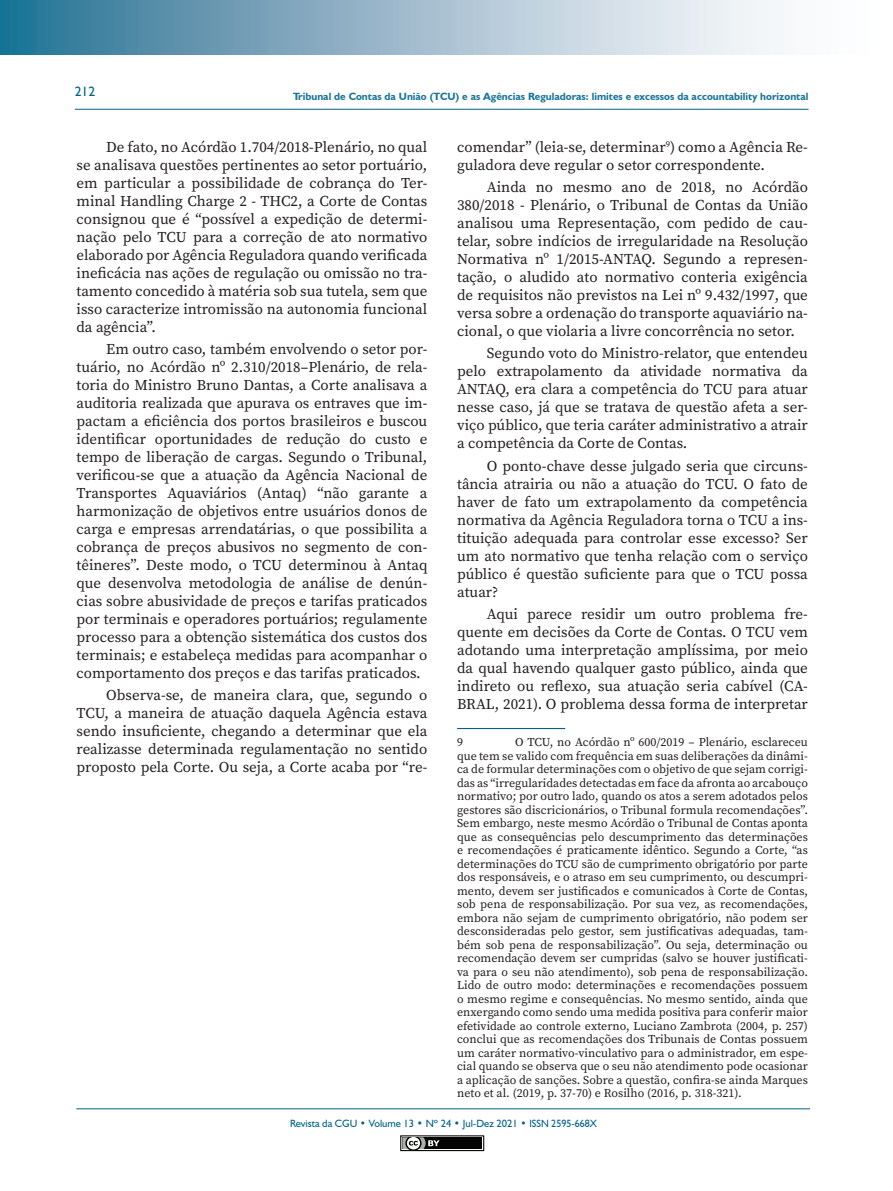
<style>
.page{position:relative;width:893px;height:1191px;background:#fff}
.page>*{position:absolute;margin:0;border:0;box-sizing:border-box;transform-origin:0 0}
.TEXTO_DUAS_COLUNAS{font:15px/18px "Source Serif Variable";color:#231f20;text-align:justify}
.t1{font:13.5px "Humanist 521 BT";color:#006385}
.NOTA_DE_RODAPÉ{font:12px/13.5px "Source Serif Variable";color:#231f20;text-align:justify}
.t2{font:700 10.5px "Humanist 521 BT";color:#1c7697}
.t3{font:10.5px "Humanist 521 BT";color:#006385}
</style>
<div class="page">
<svg style="left:0;top:0;width:784px;height:54px;background:#96b7c9"></svg>
<hr style="left:75px;top:109px;width:733px;height:1px;background:#006385">
<hr style="left:76px;top:1108px;width:734px;height:1px;background:#006385">
<div style="left:400px;top:1135px;width:84px;height:16px;border:1px solid #040503"></div>
<div style="left:402px;top:1137px;width:80px;height:12px;background:#040503"></div>
<svg style="left:400px;top:1135px;width:40px;height:16px"></svg>
<hr style="left:457px;top:728px;width:108px;height:1px;background:#006385">
<p class="t1" style="left:75px;top:83px;width:22px">212</p>
<p class="t2" style="left:293px;top:90px;width:517px">Tribunal de Contas da União (TCU) e as Agências Reguladoras: limites e excessos da accountability horizontal</p>
<p class="TEXTO_DUAS_COLUNAS" style="left:77px;top:138px;width:352px;text-indent:30px">De fato, no Acórdão 1.704/2018-Plenário, no qual se analisava questões pertinentes ao setor portuário, em particular a possibilidade de cobrança do Ter&shy;minal Handling Charge 2 - THC2, a Corte de Contas consignou que é “possível a expedição de determi&shy;nação pelo TCU para a correção de ato normativo elaborado por Agência Reguladora quando verificada ineficácia nas ações de regulação ou omissão no tra&shy;tamento concedido à matéria sob sua tutela, sem que isso caracterize intromissão na autonomia funcional da agência”.</p>
<p class="TEXTO_DUAS_COLUNAS" style="left:77px;top:340px;width:352px;text-indent:30px">Em outro caso, também envolvendo o setor por&shy;tuário, no Acórdão nº 2.310/2018–Plenário, de rela&shy;toria do Ministro Bruno Dantas, a Corte analisava a auditoria realizada que apurava os entraves que im&shy;pactam a eficiência dos portos brasileiros e buscou identificar oportunidades de redução do custo e tempo de liberação de cargas. Segundo o Tribunal, verificou-se que a atuação da Agência Nacional de Transportes Aquaviários (Antaq) “não garante a harmonização de objetivos entre usuários donos de carga e empresas arrendatárias, o que possibilita a cobrança de preços abusivos no segmento de con&shy;têineres”. Deste modo, o TCU determinou à Antaq que desenvolva metodologia de análise de denún&shy;cias sobre abusividade de preços e tarifas praticados por terminais e operadores portuários; regulamente processo para a obtenção sistemática dos custos dos terminais; e estabeleça medidas para acompanhar o comportamento dos preços e das tarifas praticados.</p>
<p class="TEXTO_DUAS_COLUNAS" style="left:77px;top:686px;width:352px;text-indent:30px">Observa-se, de maneira clara, que, segundo o TCU, a maneira de atuação daquela Agência estava sendo insuficiente, chegando a determinar que ela realizasse determinada regulamentação no sentido proposto pela Corte. Ou seja, a Corte acaba por “re-</p>
<p class="TEXTO_DUAS_COLUNAS" style="left:457px;top:138px;width:352px">comendar” (leia-se, determinar<sup>9</sup>) como a Agência Re&shy;guladora deve regular o setor correspondente.</p>
<p class="TEXTO_DUAS_COLUNAS" style="left:457px;top:178px;width:352px;text-indent:30px">Ainda no mesmo ano de 2018, no Acórdão 380/2018 - Plenário, o Tribunal de Contas da União analisou uma Representação, com pedido de cau&shy;telar, sobre indícios de irregularidade na Resolução Normativa nº 1/2015-ANTAQ. Segundo a represen&shy;tação, o aludido ato normativo conteria exigência de requisitos não previstos na Lei nº 9.432/1997, que versa sobre a ordenação do transporte aquaviário na&shy;cional, o que violaria a livre concorrência no setor.</p>
<p class="TEXTO_DUAS_COLUNAS" style="left:457px;top:344px;width:352px;text-indent:30px">Segundo voto do Ministro-relator, que entendeu pelo extrapolamento da atividade normativa da ANTAQ, era clara a competência do TCU para atuar nesse caso, já que se tratava de questão afeta a ser&shy;viço público, que teria caráter administrativo a atrair a competência da Corte de Contas.</p>
<p class="TEXTO_DUAS_COLUNAS" style="left:457px;top:456px;width:352px;text-indent:30px">O ponto-chave desse julgado seria que circuns&shy;tância atrairia ou não a atuação do TCU. O fato de haver de fato um extrapolamento da competência normativa da Agência Reguladora torna o TCU a ins&shy;tituição adequada para controlar esse excesso? Ser um ato normativo que tenha relação com o serviço público é questão suficiente para que o TCU possa atuar?</p>
<p class="TEXTO_DUAS_COLUNAS" style="left:457px;top:605px;width:352px;text-indent:30px">Aqui parece residir um outro problema fre&shy;quente em decisões da Corte de Contas. O TCU vem adotando uma interpretação amplíssima, por meio da qual havendo qualquer gasto público, ainda que indireto ou reflexo, sua atuação seria cabível (CA-BRAL, 2021). O problema dessa forma de interpretar</p>
<p class="NOTA_DE_RODAPÉ" style="left:457px;top:735px;width:7px">9</p>
<p class="NOTA_DE_RODAPÉ" style="left:457px;top:735px;width:352px;text-indent:58px">O TCU, no Acórdão nº 600/2019 – Plenário, esclareceu que tem se valido com frequência em suas deliberações da dinâmi&shy;ca de formular determinações com o objetivo de que sejam corrigi&shy;das as “irregularidades detectadas em face da afronta ao arcabouço normativo; por outro lado, quando os atos a serem adotados pelos gestores são discricionários, o Tribunal formula recomendações”.<br>Sem embargo, neste mesmo Acórdão o Tribunal de Contas aponta que as consequências pelo descumprimento das determinações e recomendações é praticamente idêntico. Segundo a Corte, “as determinações do TCU são de cumprimento obrigatório por parte dos responsáveis, e o atraso em seu cumprimento, ou descumpri&shy;mento, devem ser justificados e comunicados à Corte de Contas, sob pena de responsabilização. Por sua vez, as recomendações, embora não sejam de cumprimento obrigatório, não podem ser desconsideradas pelo gestor, sem justificativas adequadas, tam&shy;bém sob pena de responsabilização”. Ou seja, determinação ou recomendação devem ser cumpridas (salvo se houver justificati&shy;va para o seu não atendimento), sob pena de responsabilização.<br>Lido de outro modo: determinações e recomendações possuem o mesmo regime e consequências. No mesmo sentido, ainda que enxergando como sendo uma medida positiva para conferir maior efetividade ao controle externo, Luciano Zambrota (2004, p. 257) conclui que as recomendações dos Tribunais de Contas possuem um caráter normativo-vinculativo para o administrador, em espe&shy;cial quando se observa que o seu não atendimento pode ocasionar a aplicação de sanções. Sobre a questão, confira-se ainda Marques neto et al. (2019, p. 37-70) e Rosilho (2016, p. 318-321).</p>
<p class="t3" style="left:290px;top:1116px;width:309px">Revista da CGU • Volume 13 • Nº 24 • Jul-Dez 2021 • ISSN 2595-668X</p>
</div>
